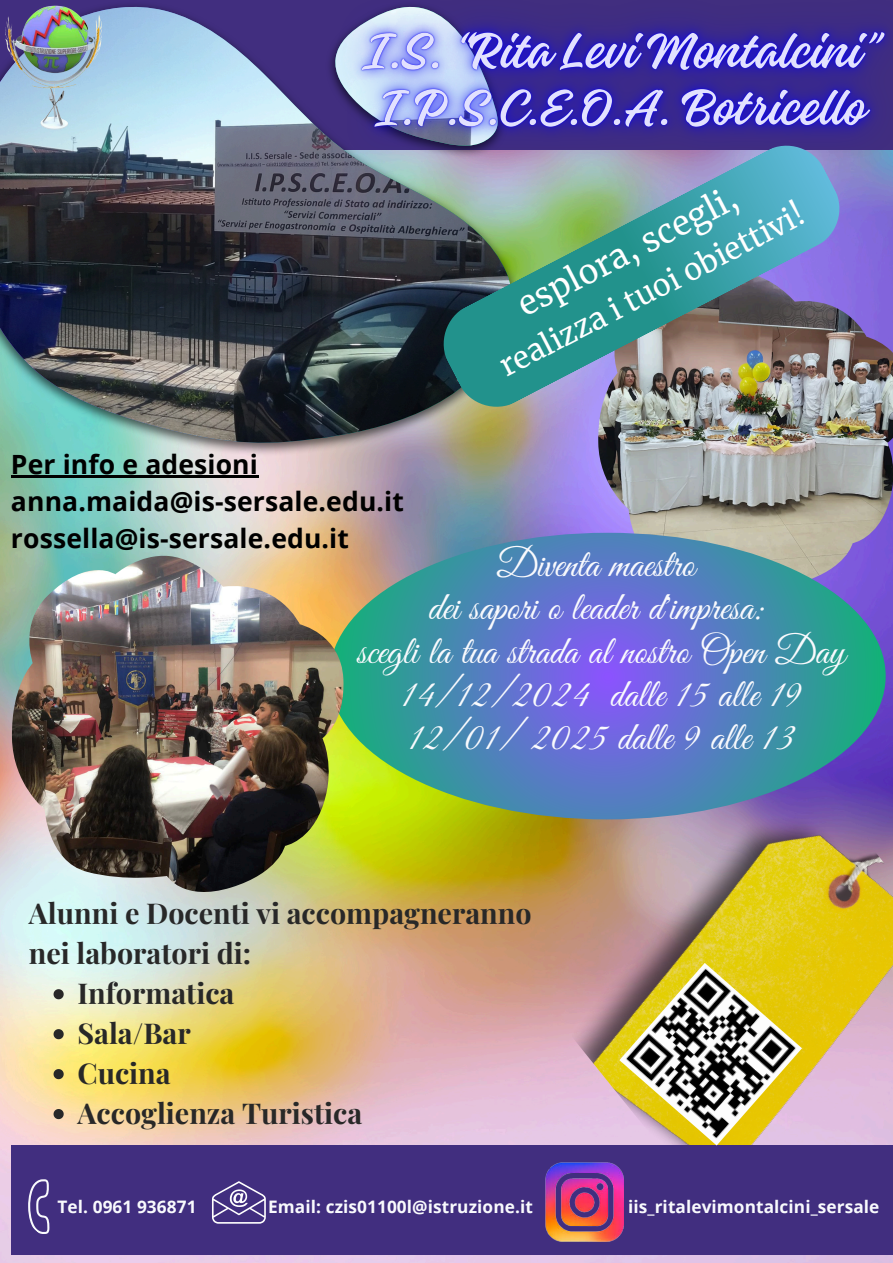
<style>
.page{position:relative;width:893px;height:1263px;background:#fff}
.page>*{position:absolute;margin:0;border:0;box-sizing:border-box;transform-origin:0 0}
.t1{font:39.67px/43.3px "Great Vibes";color:#f9fafd;text-align:center}
.t2{font:32.85px "Merriweather";color:#fff}
.t3{font:29.7px "Merriweather";color:#fff}
.t4{font:700 28.65px/39.9px "Playfair Display";color:#282828}
.t5{font:700 26.47px/37.1px "Open Sans";letter-spacing:.005em;color:#000}
.t6{font:700 17.25px "Open Sans";letter-spacing:.005em;color:#f9fafd}
</style>
<div class="page">
<img style="left:0;top:214px;width:893px;height:1049px">
<img style="left:531px;top:766px;width:362px;height:380px">
<div style="left:11px;top:1146px;width:882px;height:108px;background:#412e7f"></div>
<svg style="left:28px;top:1179px;width:22px;height:55px"></svg>
<svg style="left:212px;top:1181px;width:54px;height:43px"></svg>
<img style="left:0;top:0;width:521px;height:456px">
<img style="left:0;top:7px;width:513px;height:436px">
<img style="left:293px;top:0;width:600px;height:214px">
<img style="left:0;top:0;width:115px;height:131px">
<img style="left:598px;top:273px;width:295px;height:313px">
<img style="left:438px;top:140px;width:407px;height:273px">
<svg style="left:329px;top:533px;width:556px;height:286px"></svg>
<img style="left:12px;top:556px;width:332px;height:336px">
<img style="left:522px;top:1142px;width:125px;height:121px">
<img style="left:619px;top:963px;width:183px;height:182px">
<svg style="left:54px;top:989px;width:10px;height:10px"></svg>
<svg style="left:54px;top:1029px;width:10px;height:10px"></svg>
<svg style="left:54px;top:1069px;width:10px;height:10px"></svg>
<svg style="left:54px;top:1109px;width:10px;height:10px"></svg>
<hr style="left:11px;top:475px;width:247px;height:3px;background:#000">
<h2 class="t2" style="left:510px;top:288px;width:244px;rotate:-27deg">esplora, scegli,</h2>
<h2 class="t3" style="left:493px;top:350px;width:340px;rotate:-27deg">realizza i tuoi obiettivi!</h2>
<p class="t5" style="left:11px;top:445px;width:394px">Per info e adesioni anna.maida@is-sersale.edu.it rossella@is-sersale.edu.it</p>
<p class="t1" style="left:357px;top:545px;width:490px">Diventa maestro<br>dei sapori o leader d'impresa:<br>scegli la tua strada al nostro Open Day<br>14/12/2024 dalle 15 alle 19<br>12/01/ 2025 dalle 9 alle 13</p>
<p class="t4" style="left:29px;top:892px;width:504px">Alunni e Docenti vi accompagneranno nei laboratori di:</p>
<p class="t4" style="left:77px;top:972px;width:158px">Informatica</p>
<h3 class="t4" style="left:77px;top:1012px;width:115px">Sala/Bar</h3>
<p class="t4" style="left:77px;top:1052px;width:95px">Cucina</p>
<p class="t4" style="left:77px;top:1092px;width:286px">Accoglienza Turistica</p>
<p class="t6" style="left:57px;top:1194px;width:141px">Tel. 0961 936871</p>
<p class="t6" style="left:268px;top:1194px;width:266px">Email: czis01100l@istruzione.it</p>
<p class="t6" style="left:628px;top:1194px;width:253px">iis_ritalevimontalcini_sersale</p>
</div>
